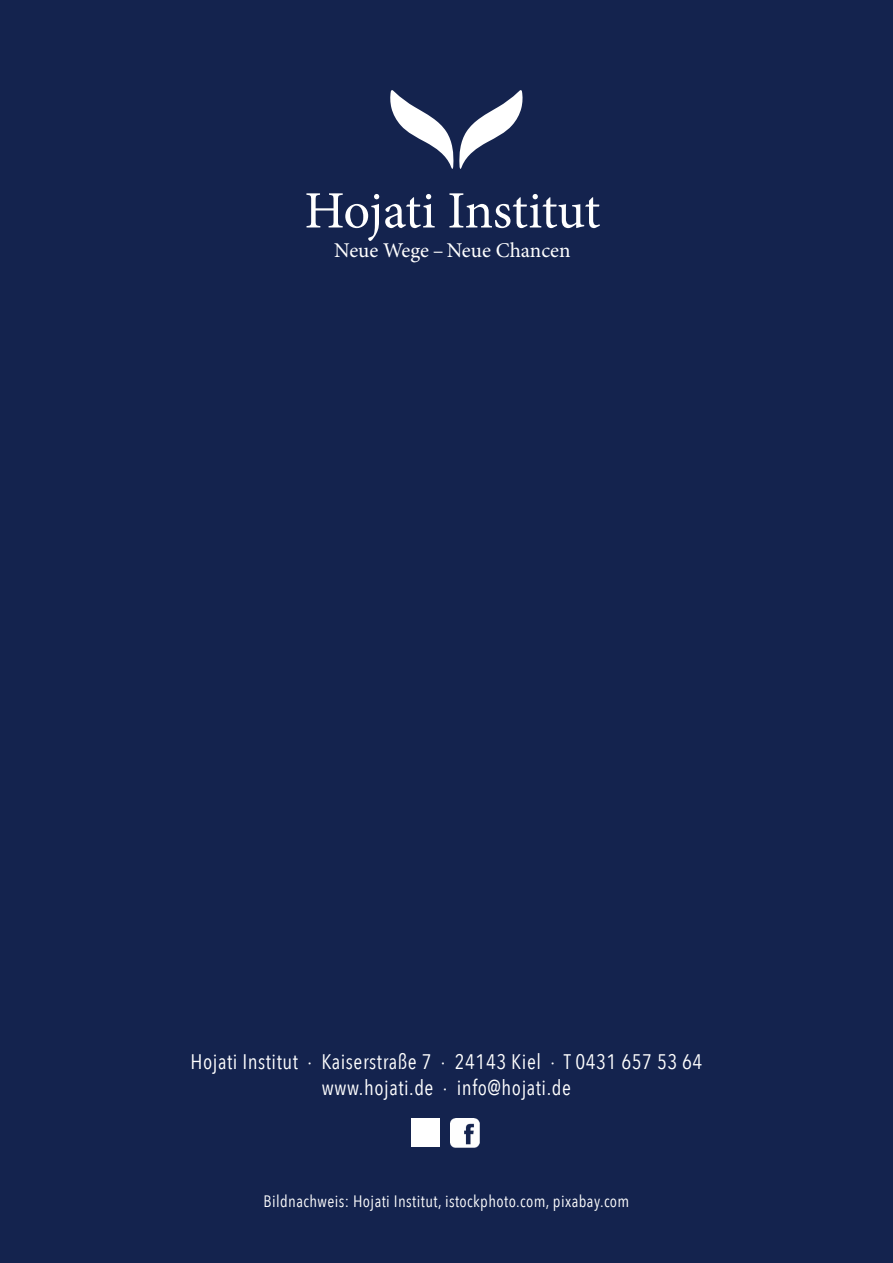
<style>
.page{position:relative;width:893px;height:1263px;background:#14234e}
.page>*{position:absolute;margin:0;border:0;box-sizing:border-box;transform-origin:0 0}
.t1{font:52.5px "Minion Pro";letter-spacing:-.01em;color:#fff}
.t2{font:21px/25.5px "Avenir Next Condensed";letter-spacing:.025em;color:#fff;text-align:center}
.t3{font:21px "Minion Pro";color:#fff}
.t4{font:16.5px "Avenir Next Condensed";letter-spacing:.025em;color:#fff}
</style>
<div class="page">
<svg style="left:390px;top:90px;width:133px;height:79px"></svg>
<img style="left:451px;top:1119px;width:28px;height:28px">
<img style="left:412px;top:1119px;width:27px;height:28px">
<h1 class="t1" style="left:304px;top:176px;width:297px">Hojati Institut</h1>
<p class="t3" style="left:334px;top:237px;width:238px">Neue Wege – Neue Chancen</p>
<p class="t2" style="left:190px;top:1048px;width:513px">Hojati Institut ∙ Kaiserstraße 7 ∙ 24143 Kiel ∙ T 0431 657 53 64 www.hojati.de ∙ info@hojati.de</p>
<p class="t4" style="left:264px;top:1187px;width:367px">Bildnachweis: Hojati Institut, istockphoto.com, pixabay.com</p>
</div>
